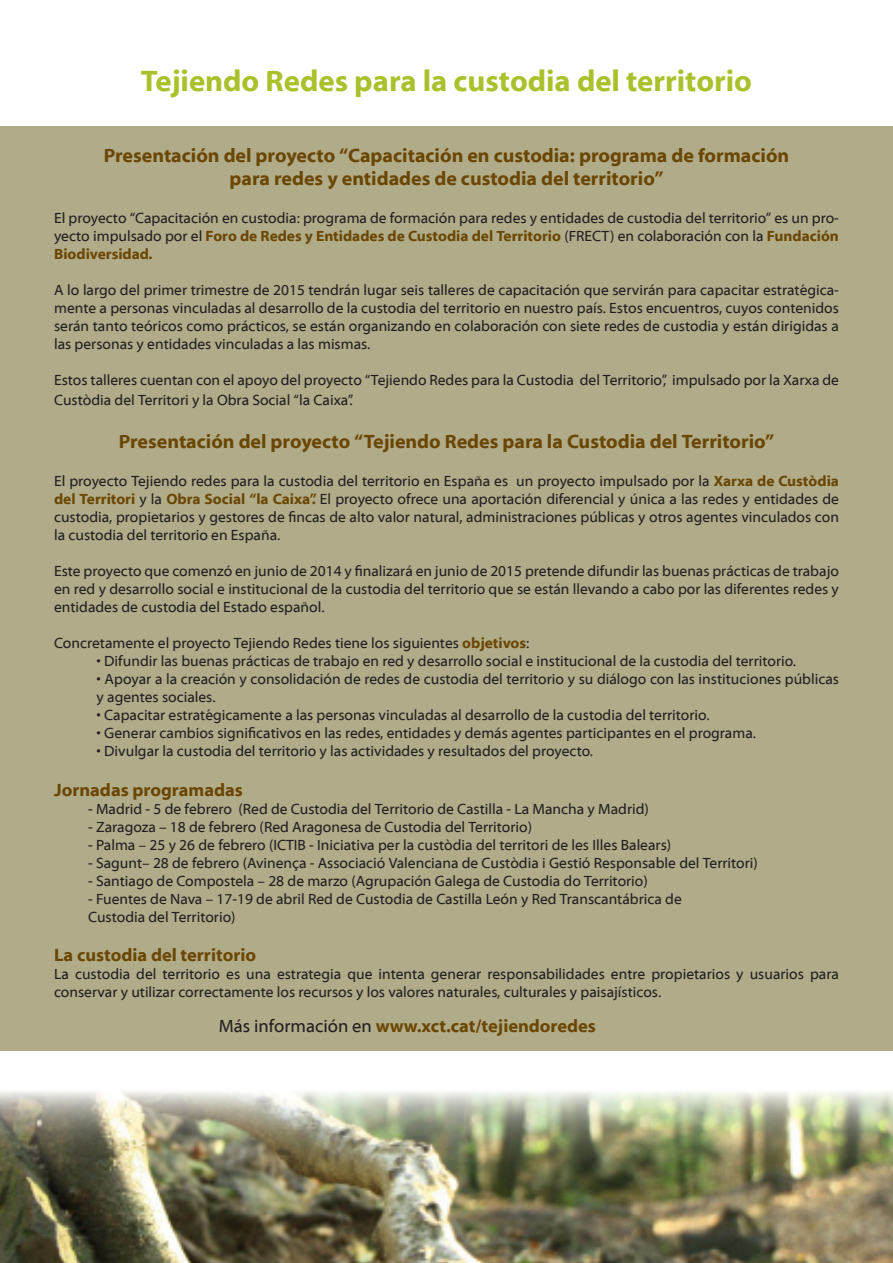
<style>
.page{position:relative;width:893px;height:1263px;background:#fff}
.page>*{position:absolute;margin:0;border:0;box-sizing:border-box;transform-origin:0 0}
.t1{font:700 30px "Myriad Web Pro";color:#aac12c}
.t2{font:700 19.5px "Myriad Web Pro";color:#6b4602}
.t3{font:700 18px "Myriad Web Pro";color:#6b4602}
.t4{font:15px/18px "Myriad Web Pro";color:#231f20;text-align:justify}
.s1{font-weight:700;color:#6b4602}
.s2{font-weight:400;color:#231f20}
</style>
<div class="page">
<div style="left:0;top:126px;width:893px;height:924px;background:#b0ac8a"></div>
<img style="left:0;top:1091px;width:893px;height:172px">
<p class="t1" style="left:141px;top:64px;width:613px">Tejiendo Redes para la custodia del territorio</p>
<p class="t2" style="left:104px;top:145px;width:687px">Presentación del proyecto “Capacitación en custodia: programa de formación</p>
<p class="t2" style="left:230px;top:168px;width:435px">para redes y entidades de custodia del territorio”</p>
<p class="t4" style="left:54px;top:209px;width:786px">El proyecto “Capacitación en custodia: programa de formación para redes y entidades de custodia del territorio” es un pro&shy;yecto impulsado por el <span class="s1">Foro de Redes y Entidades de Custodia del Territorio</span> (FRECT) en colaboración con la <span class="s1">Fundación Biodiversidad.</span></p>
<p class="t4" style="left:54px;top:281px;width:786px">A lo largo del primer trimestre de 2015 tendrán lugar seis talleres de capacitación que servirán para capacitar estratégica&shy;mente a personas vinculadas al desarrollo de la custodia del territorio en nuestro país. Estos encuentros, cuyos contenidos serán tanto teóricos como prácticos, se están organizando en colaboración con siete redes de custodia y están dirigidas a las personas y entidades vinculadas a las mismas.</p>
<p class="t4" style="left:54px;top:371px;width:786px;line-height:19.8px">Estos talleres cuentan con el apoyo del proyecto “Tejiendo Redes para la Custodia del Territorio”, impulsado por la Xarxa de<br>Custòdia del Territori y la Obra Social “la Caixa”.</p>
<p class="t2" style="left:119px;top:431px;width:657px">Presentación del proyecto “Tejiendo Redes para la Custodia del Territorio”</p>
<p class="t4" style="left:54px;top:472px;width:786px">El proyecto Tejiendo redes para la custodia del territorio en España es un proyecto impulsado por la <span class="s1">Xarxa de Custòdia del Territori</span> y la <span class="s1">Obra Social “la Caixa”.</span> El proyecto ofrece una aportación diferencial y única a las redes y entidades de custodia, propietarios y gestores de fincas de alto valor natural, administraciones públicas y otros agentes vinculados con la custodia del territorio en España.</p>
<p class="t4" style="left:54px;top:562px;width:786px">Este proyecto que comenzó en junio de 2014 y finalizará en junio de 2015 pretende difundir las buenas prácticas de trabajo en red y desarrollo social e institucional de la custodia del territorio que se están llevando a cabo por las diferentes redes y entidades de custodia del Estado español.</p>
<p class="t4" style="left:54px;top:634px;width:477px">Concretamente el proyecto Tejiendo Redes tiene los siguientes <span class="s1">objetivos</span>:</p>
<p class="t4" style="left:97px;top:652px;width:701px">• Difundir las buenas prácticas de trabajo en red y desarrollo social e institucional de la custodia del territorio.</p>
<p class="t4" style="left:97px;top:670px;width:744px">• Apoyar a la creación y consolidación de redes de custodia del territorio y su diálogo con las instituciones públicas y agentes sociales.</p>
<p class="t4" style="left:97px;top:706px;width:614px">• Capacitar estratégicamente a las personas vinculadas al desarrollo de la custodia del territorio.</p>
<p class="t4" style="left:97px;top:724px;width:661px">• Generar cambios significativos en las redes, entidades y demás agentes participantes en el programa.</p>
<p class="t4" style="left:97px;top:742px;width:498px">• Divulgar la custodia del territorio y las actividades y resultados del proyecto.</p>
<p class="t3" style="left:54px;top:780px;width:190px">Jornadas programadas</p>
<p class="t4" style="left:88px;top:800px;width:562px">- Madrid - 5 de febrero (Red de Custodia del Territorio de Castilla - La Mancha y Madrid)</p>
<p class="t4" style="left:88px;top:818px;width:445px">- Zaragoza – 18 de febrero (Red Aragonesa de Custodia del Territorio)</p>
<p class="t4" style="left:88px;top:836px;width:585px">- Palma – 25 y 26 de febrero (ICTIB - Iniciativa per la custòdia del territori de les Illes Balears)</p>
<p class="t4" style="left:88px;top:854px;width:671px">- Sagunt– 28 de febrero (Avinença - Associació Valenciana de Custòdia i Gestió Responsable del Territori)</p>
<p class="t4" style="left:88px;top:872px;width:561px">- Santiago de Compostela – 28 de marzo (Agrupación Galega de Custodia do Territorio)</p>
<p class="t4" style="left:88px;top:890px;width:595px">- Fuentes de Nava – 17-19 de abril Red de Custodia de Castilla León y Red Transcantábrica de</p>
<p class="t4" style="left:88px;top:908px;width:149px">Custodia del Territorio)</p>
<p class="t3" style="left:54px;top:945px;width:203px">La custodia del territorio</p>
<p class="t4" style="left:54px;top:965px;width:786px">La custodia del territorio es una estrategia que intenta generar responsabilidades entre propietarios y usuarios para conservar y utilizar correctamente los recursos y los valores naturales, culturales y paisajísticos.</p>
<p class="t3" style="left:219px;top:1016px;width:379px"><span class="s2">Más información en</span> www.xct.cat/tejiendoredes</p>
</div>
